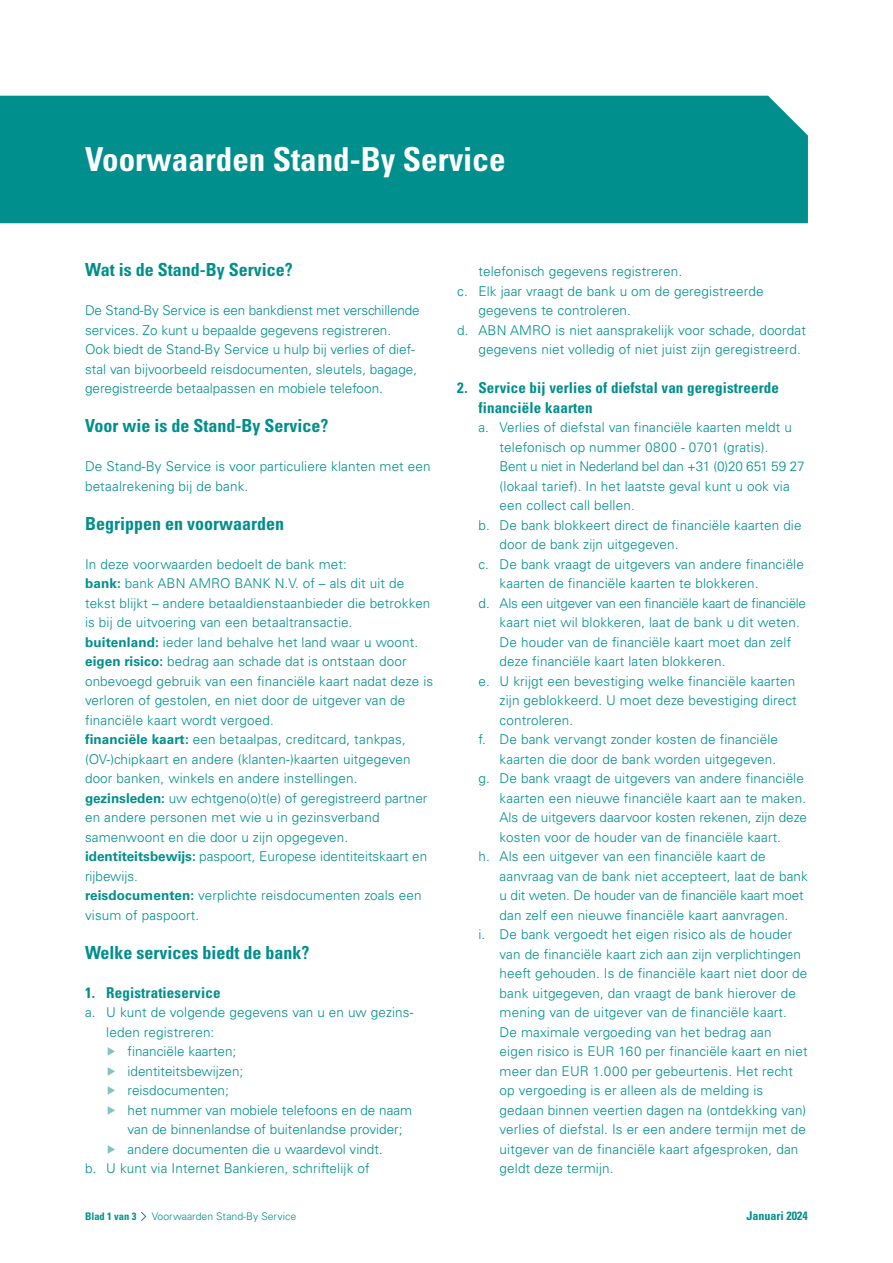
<style>
.page{position:relative;width:893px;height:1263px;background:#fff}
.page>*{position:absolute;margin:0;border:0;box-sizing:border-box;transform-origin:0 0}
.t1{font:700 condensed 33px "Univers LT Std";color:#fff}
.t2{font:700 condensed 18px "Univers LT Std";color:#008f8c}
.t3{font:700 condensed 15px/19.5px "Univers LT Std";letter-spacing:.01em;color:#008f8c}
.t4{font:300 13.5px/19.5px "Univers LT Std";letter-spacing:.01em;color:#008f8c}
.t5{font:300 13.5px "Univers LT Std";letter-spacing:-.02em;color:#008f8c}
.t6{font:300 13.5px "Univers LT Std";letter-spacing:-.01em;color:#008f8c}
.t7{font:700 condensed 12px "Univers LT Std";color:#008f8c}
.t8{font:300 10.5px "Univers LT Std";color:#008f8c}
.t9{font:700 condensed 10.5px "Univers LT Std";color:#008f8c}
.s1{font-weight:700}
.s2{color:#82c3c3}
</style>
<div class="page">
<svg style="left:141px;top:1211px;width:5px;height:10px"></svg>
<div style="left:0;top:96px;width:808px;height:127px;background:#008f8c"></div>
<h1 class="t1" style="left:85px;top:139px;width:422px">Voorwaarden Stand-By Service</h1>
<h2 class="t2" style="left:85px;top:259px;width:209px">Wat is de Stand-By Service?</h2>
<p class="t4" style="left:85px;top:301px;width:336px">De Stand-By Service is een bankdienst met verschillende services. Zo kunt u bepaalde gegevens registreren.<br>Ook biedt de Stand-By Service u hulp bij verlies of dief&shy;stal van bijvoorbeeld reisdocumenten, sleutels, bagage, geregistreerde betaalpassen en mobiele telefoon.</p>
<h2 class="t2" style="left:85px;top:415px;width:245px">Voor wie is de Stand-By Service?</h2>
<p class="t4" style="left:85px;top:457px;width:347px">De Stand-By Service is voor particuliere klanten met een betaalrekening bij de bank.</p>
<h2 class="t2" style="left:85px;top:512px;width:200px">Begrippen en voorwaarden</h2>
<p class="t4" style="left:85px;top:554px;width:350px">In deze voorwaarden bedoelt de bank met:<br><span class="s1">bank:</span> bank ABN AMRO BANK N.V. of – als dit uit de tekst blijkt – andere betaaldienstaanbieder die betrokken is bij de uitvoering van een betaaltransactie.<br><span class="s1">buitenland:</span> ieder land behalve het land waar u woont. <span class="s1">eigen risico:</span> bedrag aan schade dat is ontstaan door onbevoegd gebruik van een financiële kaart nadat deze is verloren of gestolen, en niet door de uitgever van de financiële kaart wordt vergoed.<br><span class="s1">financiële kaart:</span> een betaalpas, creditcard, tankpas, (OV-)chipkaart en andere (klanten-)kaarten uitgegeven door banken, winkels en andere instellingen. <span class="s1">gezinsleden:</span> uw echtgeno(o)t(e) of geregistreerd partner en andere personen met wie u in gezinsverband samenwoont en die door u zijn opgegeven. <span class="s1">identiteitsbewijs:</span> paspoort, Europese identiteitskaart en rijbewijs.<br><span class="s1">reisdocumenten:</span> verplichte reisdocumenten zoals een visum of paspoort.</p>
<h2 class="t2" style="left:85px;top:941px;width:226px">Welke services biedt de bank?</h2>
<p class="t3" style="left:85px;top:983px;width:137px">1. Registratieservice</p>
<p class="t4" style="left:85px;top:1003px;width:330px">a. U kunt de volgende gegevens van u en uw gezins-</p>
<p class="t4" style="left:106px;top:1022px;width:110px">leden registreren:</p>
<p class="t4" style="left:106px;top:1042px;width:132px"><span class="s2">▶</span> financiële kaarten;</p>
<p class="t4" style="left:106px;top:1061px;width:138px"><span class="s2">▶</span> identiteitsbewijzen;</p>
<p class="t4" style="left:106px;top:1081px;width:124px"><span class="s2">▶</span> reisdocumenten;</p>
<p class="t4" style="left:106px;top:1100px;width:307px"><span class="s2">▶</span> het nummer van mobiele telefoons en de naam</p>
<p class="t4" style="left:128px;top:1120px;width:276px">van de binnenlandse of buitenlandse provider;</p>
<p class="t4" style="left:106px;top:1139px;width:278px"><span class="s2">▶</span> andere documenten die u waardevol vindt.</p>
<p class="t4" style="left:85px;top:1159px;width:286px">b. U kunt via Internet Bankieren, schriftelijk of</p>
<p class="t4" style="left:478px;top:262px;width:205px">telefonisch gegevens registreren.</p>
<p class="t4" style="left:457px;top:281px;width:308px">c. Elk jaar vraagt de bank u om de geregistreerde</p>
<p class="t4" style="left:478px;top:301px;width:154px">gegevens te controleren.</p>
<p class="t4" style="left:457px;top:320px;width:350px">d. ABN AMRO is niet aansprakelijk voor schade, doordat</p>
<p class="t4" style="left:478px;top:340px;width:324px">gegevens niet volledig of niet juist zijn geregistreerd.</p>
<p class="t3" style="left:478px;top:378px;width:302px;text-indent:-21px">2. Service bij verlies of diefstal van geregistreerde financiële kaarten</p>
<p class="t4" style="left:478px;top:418px;width:315px">a. Verlies of diefstal van financiële kaarten meldt u</p>
<p class="t4" style="left:500px;top:437px;width:270px">telefonisch op nummer 0800 - 0701 (gratis).</p>
<p class="t5" style="left:500px;top:458px;width:306px">Bent u niet in Nederland bel dan +31 (0)20 651 59 27</p>
<p class="t4" style="left:500px;top:476px;width:292px">(lokaal tarief). In het laatste geval kunt u ook via</p>
<p class="t4" style="left:500px;top:496px;width:137px">een collect call bellen.</p>
<p class="t4" style="left:478px;top:515px;width:325px">b. De bank blokkeert direct de financiële kaarten die</p>
<p class="t4" style="left:500px;top:535px;width:180px">door de bank zijn uitgegeven.</p>
<p class="t4" style="left:478px;top:554px;width:327px">c. De bank vraagt de uitgevers van andere financiële</p>
<p class="t4" style="left:500px;top:574px;width:260px">kaarten de financiële kaarten te blokkeren.</p>
<p class="t5" style="left:478px;top:595px;width:329px">d. Als een uitgever van een financiële kaart de financiële</p>
<p class="t4" style="left:500px;top:613px;width:302px">kaart niet wil blokkeren, laat de bank u dit weten.</p>
<p class="t4" style="left:500px;top:632px;width:293px">De houder van de financiële kaart moet dan zelf</p>
<p class="t4" style="left:500px;top:652px;width:227px">deze financiële kaart laten blokkeren.</p>
<p class="t4" style="left:478px;top:671px;width:318px">e. U krijgt een bevestiging welke financiële kaarten</p>
<p class="t4" style="left:500px;top:691px;width:299px">zijn geblokkeerd. U moet deze bevestiging direct</p>
<p class="t4" style="left:500px;top:710px;width:75px">controleren.</p>
<p class="t4" style="left:478px;top:730px;width:301px">f. De bank vervangt zonder kosten de financiële</p>
<p class="t4" style="left:500px;top:749px;width:278px">kaarten die door de bank worden uitgegeven.</p>
<p class="t4" style="left:478px;top:769px;width:327px">g. De bank vraagt de uitgevers van andere financiële</p>
<p class="t4" style="left:500px;top:788px;width:308px">kaarten een nieuwe financiële kaart aan te maken.</p>
<p class="t4" style="left:500px;top:808px;width:309px">Als de uitgevers daarvoor kosten rekenen, zijn deze</p>
<p class="t4" style="left:500px;top:827px;width:283px">kosten voor de houder van de financiële kaart.</p>
<p class="t4" style="left:478px;top:847px;width:289px">h. Als een uitgever van een financiële kaart de</p>
<p class="t4" style="left:500px;top:866px;width:310px">aanvraag van de bank niet accepteert, laat de bank</p>
<p class="t6" style="left:500px;top:887px;width:306px">u dit weten. De houder van de financiële kaart moet</p>
<p class="t4" style="left:500px;top:905px;width:290px">dan zelf een nieuwe financiële kaart aanvragen.</p>
<p class="t4" style="left:478px;top:924px;width:315px">i. De bank vergoedt het eigen risico als de houder</p>
<p class="t4" style="left:500px;top:944px;width:303px">van de financiële kaart zich aan zijn verplichtingen</p>
<p class="t4" style="left:500px;top:963px;width:309px">heeft gehouden. Is de financiële kaart niet door de</p>
<p class="t4" style="left:500px;top:983px;width:298px">bank uitgegeven, dan vraagt de bank hierover de</p>
<p class="t4" style="left:500px;top:1002px;width:289px">mening van de uitgever van de financiële kaart.</p>
<p class="t4" style="left:500px;top:1022px;width:273px">De maximale vergoeding van het bedrag aan</p>
<p class="t4" style="left:500px;top:1041px;width:309px">eigen risico is EUR 160 per financiële kaart en niet</p>
<p class="t4" style="left:500px;top:1061px;width:295px">meer dan EUR 1.000 per gebeurtenis. Het recht</p>
<p class="t4" style="left:500px;top:1080px;width:265px">op vergoeding is er alleen als de melding is</p>
<p class="t4" style="left:500px;top:1100px;width:308px">gedaan binnen veertien dagen na (ontdekking van)</p>
<p class="t4" style="left:500px;top:1119px;width:308px">verlies of diefstal. Is er een andere termijn met de</p>
<p class="t4" style="left:500px;top:1139px;width:300px">uitgever van de financiële kaart afgesproken, dan</p>
<p class="t4" style="left:500px;top:1158px;width:115px">geldt deze termijn.</p>
<p class="t9" style="left:85px;top:1209px;width:53px">Blad 1 van 3</p>
<p class="t8" style="left:152px;top:1209px;width:146px">Voorwaarden Stand-By Service</p>
<p class="t7" style="left:747px;top:1208px;width:63px">Januari 2024</p>
</div>
